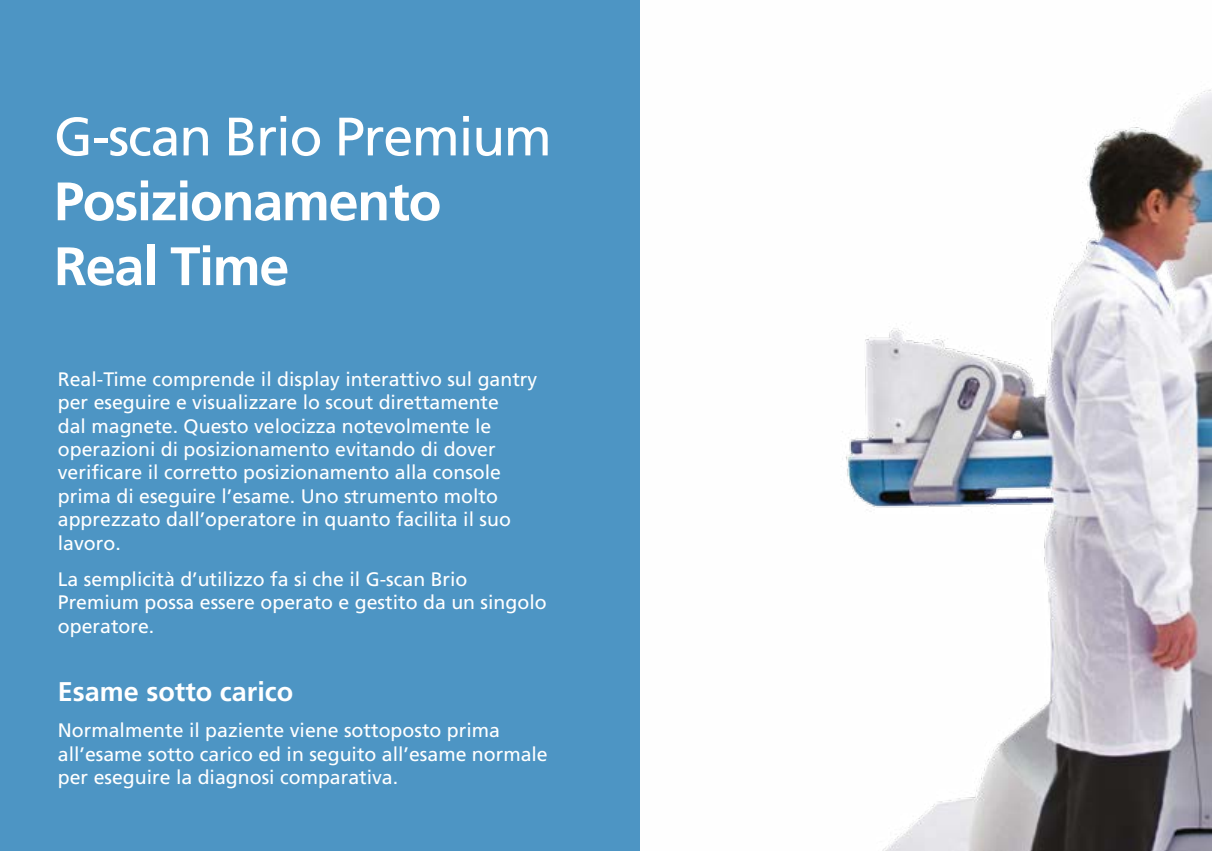
<style>
.page{position:relative;width:1212px;height:851px;background:#fff}
.page>*{position:absolute;margin:0;border:0;box-sizing:border-box;transform-origin:0 0}
.t1{font:700 54px/64.8px "Frutiger LT Std";letter-spacing:-.025em;color:#fff}
.t2{font:54px "Frutiger LT Std";letter-spacing:-.025em;color:#fff}
.t3{font:700 27px "Frutiger LT Std";color:#fff}
.t4{font:19.5px/23.4px "Frutiger LT Std";color:#fff}
</style>
<div class="page">
<img style="left:842px;top:89px;width:370px;height:761px">
<div style="left:0;top:0;width:640px;height:850px;background:#4d95c4"></div>
<h1 class="t2" style="left:54px;top:105px;width:499px">G-scan Brio Premium</h1>
<h1 class="t1" style="left:54px;top:169px;width:389px">Posizionamento<br>Real Time</h1>
<p class="t4" style="left:58px;top:367px;width:481px">Real-Time comprende il display interattivo sul gantry per eseguire e visualizzare lo scout direttamente<br>dal magnete. Questo velocizza notevolmente le operazioni di posizionamento evitando di dover verificare il corretto posizionamento alla console prima di eseguire l’esame. Uno strumento molto apprezzato dall’operatore in quanto facilita il suo lavoro.</p>
<p class="t4" style="left:58px;top:567px;width:490px">La semplicità d’utilizzo fa si che il G-scan Brio<br>Premium possa essere operato e gestito da un singolo operatore.</p>
<h2 class="t3" style="left:58px;top:675px;width:237px">Esame sotto carico</h2>
<p class="t4" style="left:58px;top:718px;width:491px">Normalmente il paziente viene sottoposto prima all’esame sotto carico ed in seguito all’esame normale per eseguire la diagnosi comparativa.</p>
</div>
